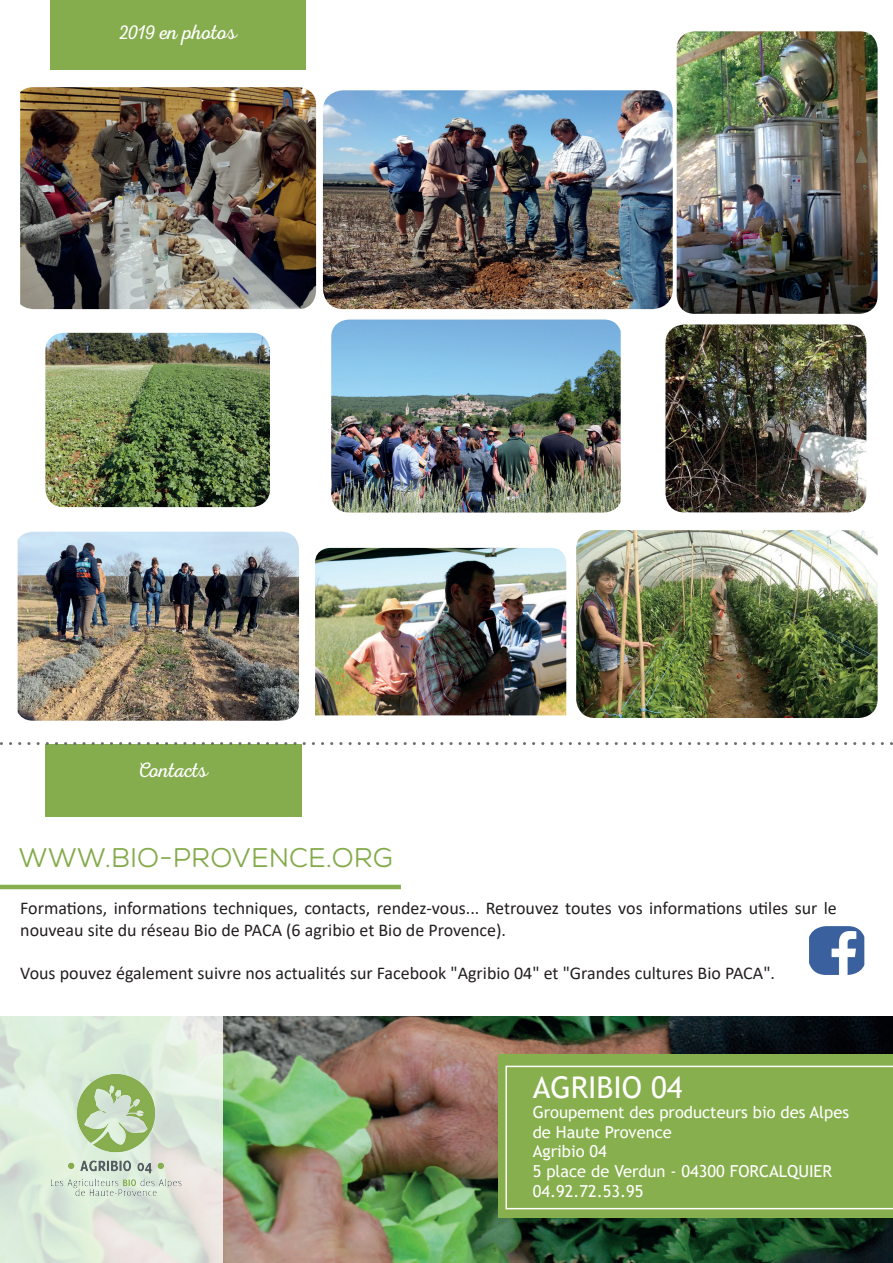
<style>
.page{position:relative;width:893px;height:1263px;background:#fff}
.page>*{position:absolute;margin:0;border:0;box-sizing:border-box;transform-origin:0 0}
.t1{font:30px "Trebuchet MS";color:#fff}
.t2{font:27px "Nexa Rust Sans";color:#84ab4b}
.t3{font:21px "Nexa Rust Script L 00";letter-spacing:.005em;color:#fff}
.t4{font:18px/21.6px "Calibri";color:#231f20}
.t5{font:16.5px/19.8px "Trebuchet MS";color:#fff}
</style>
<div class="page">
<div style="left:51px;top:0;width:255px;height:69px;background:#85ac4d"></div>
<img style="left:223px;top:1016px;width:670px;height:247px">
<div style="left:499px;top:1054px;width:394px;height:164px;background:#87af4d"></div>
<svg style="left:505px;top:1066px;width:388px;height:143px"></svg>
<svg style="left:0;top:1016px;width:223px;height:247px;background:#dfeadd"></svg>
<div style="left:45px;top:744px;width:257px;height:72px;background:#85ac4d"></div>
<svg style="left:0;top:742px;width:893px;height:3px"></svg>
<img style="left:809px;top:926px;width:55px;height:49px">
<hr style="left:0;top:885px;width:401px;height:4px;background:#87af4f">
<img style="left:20px;top:87px;width:296px;height:222px">
<img style="left:315px;top:548px;width:251px;height:167px">
<img style="left:576px;top:530px;width:302px;height:188px">
<img style="left:331px;top:319px;width:290px;height:193px">
<img style="left:677px;top:31px;width:201px;height:283px">
<img style="left:45px;top:333px;width:225px;height:174px">
<img style="left:18px;top:532px;width:281px;height:189px">
<img style="left:323px;top:90px;width:350px;height:219px">
<img style="left:36px;top:1066px;width:160px;height:143px">
<img style="left:665px;top:324px;width:201px;height:188px">
<p class="t3" style="left:120px;top:21px;width:118px">2019 en photos</p>
<p class="t3" style="left:139px;top:758px;width:70px">Contacts</p>
<h2 class="t2" style="left:19px;top:842px;width:376px">WWW.BIO-PROVENCE.ORG</h2>
<p class="t4" style="left:20px;top:897px;width:818px">Formations, informations techniques, contacts, rendez-vous... Retrouvez toutes vos informations utiles sur le nouveau site du réseau Bio de PACA (6 agribio et Bio de Provence).</p>
<p class="t4" style="left:20px;top:962px;width:756px">Vous pouvez également suivre nos actualités sur Facebook "Agribio 04" et "Grandes cultures Bio PACA".</p>
<h1 class="t1" style="left:533px;top:1068px;width:151px">AGRIBIO 04</h1>
<p class="t5" style="left:533px;top:1102px;width:318px">Groupement des producteurs bio des Alpes de Haute Provence<br>Agribio 04<br>5 place de Verdun - 04300 FORCALQUIER<br>04.92.72.53.95</p>
</div>
